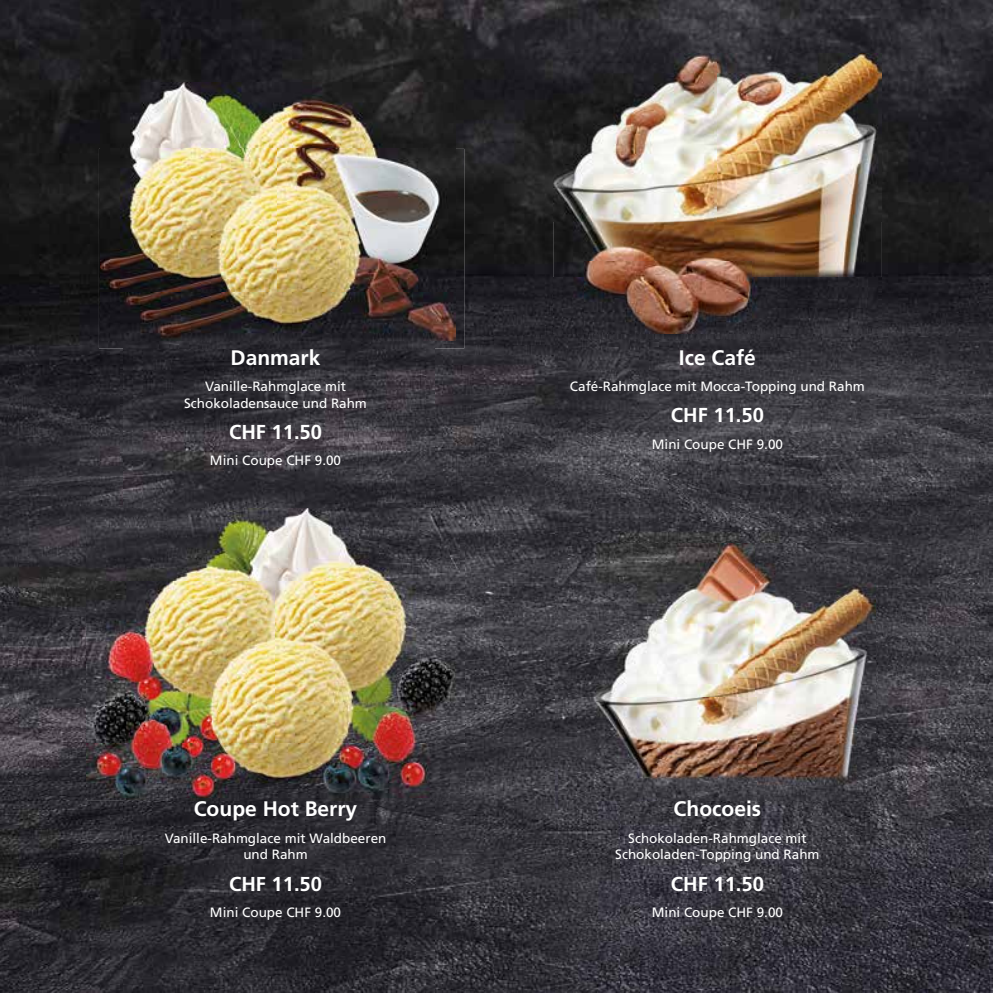
<style>
.page{position:relative;width:993px;height:993px;background:#fff}
.page>*{position:absolute;margin:0;border:0;box-sizing:border-box;transform-origin:0 0}
.t1{font:700 21px "Frutiger LT Com";color:#fff}
.t2{font:700 20.12px "Frutiger LT Com";color:#fff}
.t3{font:13.47px/16.8px "Frutiger LT Com";color:#fff;text-align:center}
</style>
<div class="page">
<img style="left:0;top:0;width:558px;height:123px">
<img style="left:558px;top:0;width:434px;height:61px">
<img style="left:869px;top:61px;width:123px;height:931px">
<img style="left:0;top:123px;width:123px;height:869px">
<img style="left:434px;top:123px;width:124px;height:869px">
<img style="left:123px;top:348px;width:311px;height:160px">
<img style="left:558px;top:334px;width:311px;height:224px">
<img style="left:558px;top:558px;width:62px;height:434px">
<img style="left:123px;top:799px;width:311px;height:193px">
<img style="left:620px;top:799px;width:249px;height:193px">
<img style="left:99px;top:149px;width:60px;height:199px">
<img style="left:403px;top:149px;width:61px;height:199px">
<img style="left:159px;top:340px;width:244px;height:8px">
<img style="left:100px;top:83px;width:355px;height:257px">
<img style="left:584px;top:278px;width:167px;height:60px">
<img style="left:553px;top:54px;width:327px;height:224px">
<img style="left:553px;top:278px;width:31px;height:56px">
<img style="left:751px;top:278px;width:129px;height:56px">
<img style="left:149px;top:796px;width:315px;height:3px">
<img style="left:87px;top:508px;width:377px;height:288px">
<img style="left:577px;top:543px;width:298px;height:256px">
<h1 class="t1" style="left:230px;top:345px;width:91px">Danmark</h1>
<p class="t3" style="left:184px;top:377px;width:184px">Vanille-Rahmglace mit<br>Schokoladensauce und Rahm</p>
<h2 class="t2" style="left:229px;top:420px;width:94px">CHF 11.50</h2>
<p class="t3" style="left:210px;top:452px;width:133px">Mini Coupe CHF 9.00</p>
<h1 class="t1" style="left:194px;top:796px;width:165px">Coupe Hot Berry</h1>
<p class="t3" style="left:165px;top:829px;width:223px">Vanille-Rahmglace mit Waldbeeren und Rahm</p>
<h2 class="t2" style="left:229px;top:871px;width:94px">CHF 11.50</h2>
<p class="t3" style="left:210px;top:903px;width:133px">Mini Coupe CHF 9.00</p>
<h1 class="t1" style="left:678px;top:345px;width:79px">Ice Café</h1>
<p class="t3" style="left:569px;top:377px;width:296px">Café-Rahmglace mit Mocca-Topping und Rahm</p>
<h2 class="t2" style="left:670px;top:403px;width:94px">CHF 11.50</h2>
<p class="t3" style="left:651px;top:435px;width:133px">Mini Coupe CHF 9.00</p>
<h1 class="t1" style="left:673px;top:796px;width:89px">Chocoeis</h1>
<p class="t3" style="left:615px;top:829px;width:206px">Schokoladen-Rahmglace mit<br>Schokoladen-Topping und Rahm</p>
<h2 class="t2" style="left:670px;top:871px;width:94px">CHF 11.50</h2>
<p class="t3" style="left:651px;top:903px;width:133px">Mini Coupe CHF 9.00</p>
</div>
